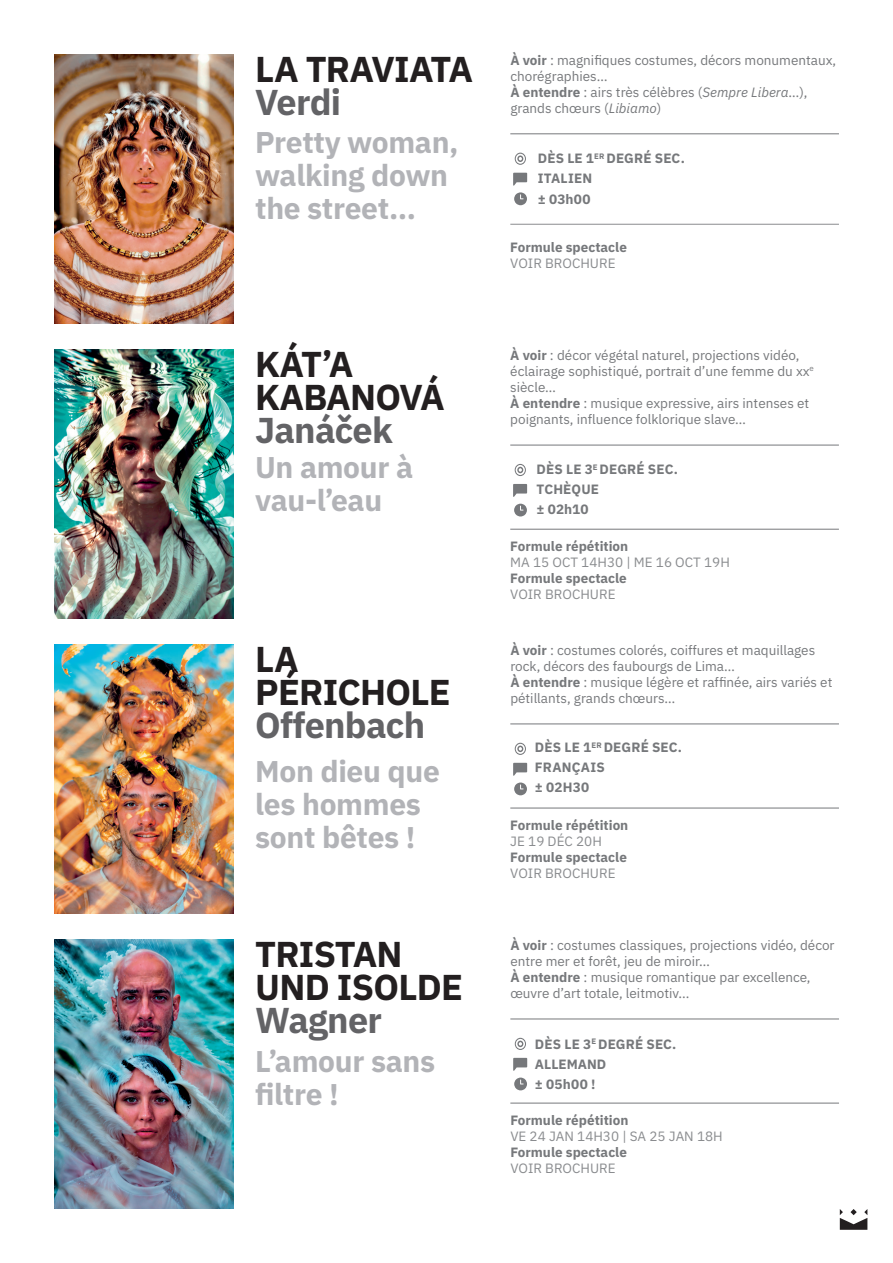
<style>
.page{position:relative;width:893px;height:1263px;background:#fff}
.page>*{position:absolute;margin:0;border:0;box-sizing:border-box;transform-origin:0 0}
.t1{font:700 36px/33px "IBM Plex Sans";letter-spacing:-.02em;color:#231f20}
.t2{font:700 36px "IBM Plex Sans";letter-spacing:-.02em;color:#636366}
.t3{font:700 30px/33px "IBM Plex Sans";letter-spacing:-.01em;color:#b2b3b7}
.t4{font:13.5px/16.2px "IBM Plex Sans";color:#76787b}
.t5{font:700 13.5px/20.1px "IBM Plex Sans";color:#76787b}
.t6{font:13.5px "IBM Plex Sans";color:#8a8c8f}
.s1{font-weight:700}
.s2{font-style:italic}
</style>
<div class="page">
<img style="left:54px;top:54px;width:180px;height:270px">
<img style="left:54px;top:349px;width:180px;height:270px">
<img style="left:54px;top:939px;width:180px;height:270px">
<img style="left:54px;top:644px;width:180px;height:270px">
<hr style="left:510px;top:134px;width:329px;height:1px;background:#76787b">
<hr style="left:510px;top:224px;width:329px;height:1px;background:#8a8c8f">
<svg style="left:513px;top:151px;width:15px;height:16px"></svg>
<svg style="left:515px;top:153px;width:11px;height:12px"></svg>
<svg style="left:516px;top:154px;width:9px;height:10px"></svg>
<svg style="left:517px;top:155px;width:6px;height:7px"></svg>
<svg style="left:513px;top:173px;width:14px;height:13px"></svg>
<svg style="left:514px;top:192px;width:13px;height:13px"></svg>
<hr style="left:510px;top:445px;width:329px;height:1px;background:#76787b">
<hr style="left:510px;top:529px;width:329px;height:1px;background:#76787b">
<svg style="left:513px;top:462px;width:14px;height:16px"></svg>
<svg style="left:515px;top:464px;width:11px;height:12px"></svg>
<svg style="left:516px;top:465px;width:9px;height:10px"></svg>
<svg style="left:517px;top:467px;width:6px;height:6px"></svg>
<svg style="left:513px;top:484px;width:14px;height:13px"></svg>
<svg style="left:514px;top:504px;width:13px;height:12px"></svg>
<hr style="left:510px;top:724px;width:329px;height:1px;background:#76787b">
<hr style="left:510px;top:808px;width:329px;height:1px;background:#76787b">
<svg style="left:513px;top:741px;width:15px;height:16px"></svg>
<svg style="left:515px;top:743px;width:11px;height:12px"></svg>
<svg style="left:516px;top:744px;width:9px;height:10px"></svg>
<svg style="left:517px;top:745px;width:6px;height:7px"></svg>
<svg style="left:513px;top:763px;width:14px;height:13px"></svg>
<svg style="left:514px;top:782px;width:13px;height:13px"></svg>
<hr style="left:510px;top:1019px;width:329px;height:1px;background:#76787b">
<hr style="left:510px;top:1103px;width:329px;height:1px;background:#76787b">
<svg style="left:513px;top:1036px;width:15px;height:16px"></svg>
<svg style="left:515px;top:1038px;width:11px;height:12px"></svg>
<svg style="left:516px;top:1039px;width:9px;height:10px"></svg>
<svg style="left:517px;top:1040px;width:6px;height:7px"></svg>
<svg style="left:519px;top:1042px;width:3px;height:4px"></svg>
<svg style="left:513px;top:1058px;width:14px;height:13px"></svg>
<svg style="left:514px;top:1077px;width:13px;height:13px"></svg>
<svg style="left:840px;top:1209px;width:27px;height:21px"></svg>
<h1 class="t1" style="left:255px;top:50px;width:220px">LA TRAVIATA</h1>
<h1 class="t2" style="left:255px;top:74px;width:88px">Verdi</h1>
<h2 class="t3" style="left:255px;top:123px;width:205px">Pretty woman, walking down the street…</h2>
<h1 class="t1" style="left:255px;top:345px;width:191px">KÁT’A<br>KABANOVÁ</h1>
<h1 class="t2" style="left:255px;top:402px;width:139px">Janáček</h1>
<h2 class="t3" style="left:255px;top:448px;width:160px">Un amour à vau-l’eau</h2>
<h1 class="t1" style="left:255px;top:640px;width:197px">LA<br>PÉRICHOLE</h1>
<h1 class="t2" style="left:255px;top:697px;width:172px">Offenbach</h1>
<h2 class="t3" style="left:255px;top:752px;width:186px">Mon dieu que les hommes sont bêtes !</h2>
<h1 class="t1" style="left:255px;top:935px;width:209px">TRISTAN<br>UND ISOLDE</h1>
<h1 class="t2" style="left:255px;top:992px;width:128px">Wagner</h1>
<h2 class="t3" style="left:255px;top:1042px;width:182px">L’amour sans filtre !</h2>
<p class="t4" style="left:510px;top:51px;width:327px"><span class="s1">À voir</span> : magnifiques costumes, décors monumentaux, chorégraphies…<br><span class="s1">À entendre</span> : airs très célèbres (<span class="s2">Sempre Libera</span>…), grands chœurs (<span class="s2">Libiamo</span>)</p>
<p class="t5" style="left:538px;top:147px;width:149px">DÈS LE 1<sup>ER</sup> DEGRÉ SEC.<br>ITALIEN<br>± 03h00</p>
<p class="t5" style="left:510px;top:236px;width:118px">Formule spectacle</p>
<p class="t6" style="left:510px;top:253px;width:107px">VOIR BROCHURE</p>
<p class="t4" style="left:510px;top:346px;width:305px"><span class="s1">À voir</span> : décor végétal naturel, projections vidéo, éclairage sophistiqué, portrait d’une femme du xx<sup>e </sup>siècle…<br><span class="s1">À entendre</span> : musique expressive, airs intenses et poignants, influence folklorique slave…</p>
<p class="t5" style="left:536px;top:458px;width:143px">DÈS LE 3<sup>E</sup> DEGRÉ SEC.<br>TCHÈQUE<br>± 02h10</p>
<p class="t5" style="left:510px;top:535px;width:120px">Formule répétition</p>
<p class="t6" style="left:510px;top:552px;width:221px">MA 15 OCT 14H30 | ME 16 OCT 19H</p>
<p class="t5" style="left:510px;top:567px;width:118px">Formule spectacle</p>
<p class="t6" style="left:510px;top:584px;width:107px">VOIR BROCHURE</p>
<p class="t4" style="left:510px;top:641px;width:324px"><span class="s1">À voir</span> : costumes colorés, coiffures et maquillages rock, décors des faubourgs de Lima…<br><span class="s1">À entendre</span> : musique légère et raffinée, airs variés et pétillants, grands chœurs…</p>
<p class="t5" style="left:535px;top:736px;width:149px">DÈS LE 1<sup>ER</sup> DEGRÉ SEC.<br>FRANÇAIS<br>± 02H30</p>
<p class="t5" style="left:510px;top:814px;width:120px">Formule répétition</p>
<p class="t6" style="left:510px;top:831px;width:93px">JE 19 DÉC 20H</p>
<p class="t5" style="left:510px;top:846px;width:118px">Formule spectacle</p>
<p class="t6" style="left:510px;top:863px;width:107px">VOIR BROCHURE</p>
<p class="t4" style="left:510px;top:936px;width:326px"><span class="s1">À voir</span> : costumes classiques, projections vidéo, décor entre mer et forêt, jeu de miroir…<br><span class="s1">À entendre</span> : musique romantique par excellence, œuvre d’art totale, leitmotiv...</p>
<p class="t5" style="left:535px;top:1033px;width:143px">DÈS LE 3<sup>E</sup> DEGRÉ SEC.<br>ALLEMAND<br>± 05h00 !</p>
<p class="t5" style="left:510px;top:1109px;width:120px">Formule répétition</p>
<p class="t6" style="left:510px;top:1126px;width:214px">VE 24 JAN 14H30 | SA 25 JAN 18H</p>
<p class="t5" style="left:510px;top:1141px;width:118px">Formule spectacle</p>
<p class="t6" style="left:510px;top:1158px;width:107px">VOIR BROCHURE</p>
</div>
